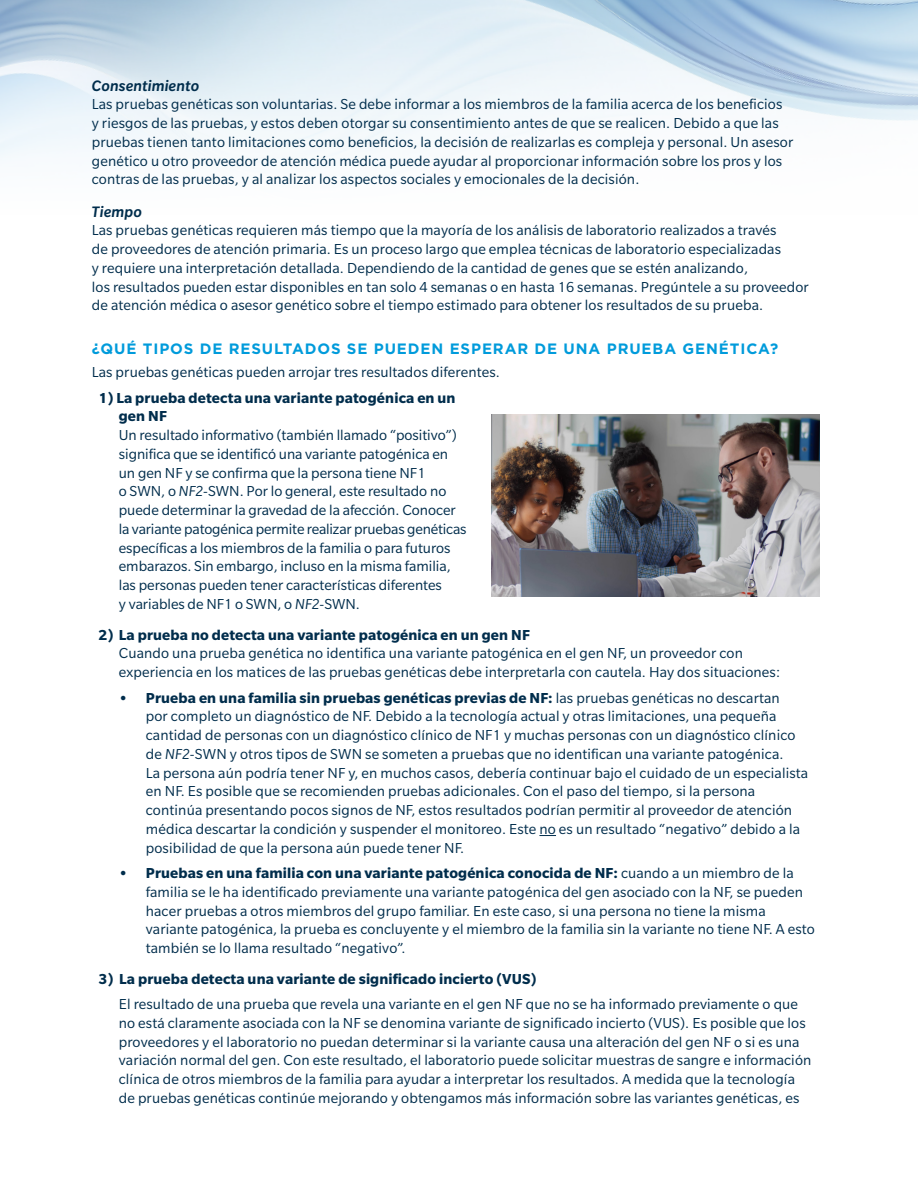
<style>
.page{position:relative;width:918px;height:1188px;background:#fff}
.page>*{position:absolute;margin:0;border:0;box-sizing:border-box;transform-origin:0 0}
.t1{font:italic 500 16.5px "Slate Pro";letter-spacing:.01em;color:#002d4c}
.t2{font:15.75px/18.8px "Slate Pro";letter-spacing:.01em;color:#002d4c}
.t3{font:700 15.75px/18.8px "Slate Pro";letter-spacing:.01em;color:#002d4c}
.t4{font:700 15px "Gotham";letter-spacing:.06em;color:#009bdb}
.s1{font-style:italic}
.s2{font-weight:700}
</style>
<div class="page">
<img style="left:0;top:0;width:918px;height:158px">
<svg style="left:539px;top:835px;width:17px;height:1px"></svg>
<img style="left:491px;top:415px;width:328px;height:182px">
<p class="t1" style="left:92px;top:77px;width:109px">Consentimiento</p>
<p class="t2" style="left:92px;top:95px;width:703px">Las pruebas genéticas son voluntarias. Se debe informar a los miembros de la familia acerca de los beneficios y riesgos de las pruebas, y estos deben otorgar su consentimiento antes de que se realicen. Debido a que las pruebas tienen tanto limitaciones como beneficios, la decisión de realizarlas es compleja y personal. Un asesor genético u otro proveedor de atención médica puede ayudar al proporcionar información sobre los pros y los contras de las pruebas, y al analizar los aspectos sociales y emocionales de la decisión.</p>
<p class="t1" style="left:92px;top:203px;width:52px">Tiempo</p>
<p class="t2" style="left:92px;top:221px;width:719px">Las pruebas genéticas requieren más tiempo que la mayoría de los análisis de laboratorio realizados a través<br>de proveedores de atención primaria. Es un proceso largo que emplea técnicas de laboratorio especializadas<br>y requiere una interpretación detallada. Dependiendo de la cantidad de genes que se estén analizando,<br>los resultados pueden estar disponibles en tan solo 4 semanas o en hasta 16 semanas. Pregúntele a su proveedor de atención médica o asesor genético sobre el tiempo estimado para obtener los resultados de su prueba.</p>
<p class="t4" style="left:92px;top:339px;width:688px">¿QUÉ TIPOS DE RESULTADOS SE PUEDEN ESPERAR DE UNA PRUEBA GENÉTICA?</p>
<p class="t2" style="left:92px;top:363px;width:410px">Las pruebas genéticas pueden arrojar tres resultados diferentes.</p>
<p class="t3" style="left:119px;top:388px;width:338px;text-indent:-20px">1) La prueba detecta una variante patogénica en un gen NF</p>
<p class="t2" style="left:119px;top:426px;width:349px">Un resultado informativo (también llamado “positivo”) significa que se identificó una variante patogénica en un gen NF y se confirma que la persona tiene NF1<br>o SWN, o <span class="s1">NF2</span>-SWN. Por lo general, este resultado no puede determinar la gravedad de la afección. Conocer la variante patogénica permite realizar pruebas genéticas específicas a los miembros de la familia o para futuros embarazos. Sin embargo, incluso en la misma familia, las personas pueden tener características diferentes<br>y variables de NF1 o SWN, o <span class="s1">NF2</span>-SWN.</p>
<p class="t3" style="left:99px;top:625px;width:433px">2) La prueba no detecta una variante patogénica en un gen NF</p>
<p class="t2" style="left:119px;top:644px;width:663px">Cuando una prueba genética no identifica una variante patogénica en el gen NF, un proveedor con experiencia en los matices de las pruebas genéticas debe interpretarla con cautela. Hay dos situaciones:</p>
<p class="t2" style="left:146px;top:688px;width:664px;text-indent:-27px"><span class="s2">• Prueba en una familia sin pruebas genéticas previas de NF:</span> las pruebas genéticas no descartan<br>por completo un diagnóstico de NF. Debido a la tecnología actual y otras limitaciones, una pequeña cantidad de personas con un diagnóstico clínico de NF1 y muchas personas con un diagnóstico clínico de <span class="s1">NF2</span>-SWN y otros tipos de SWN se someten a pruebas que no identifican una variante patogénica.<br>La persona aún podría tener NF y, en muchos casos, debería continuar bajo el cuidado de un especialista en NF. Es posible que se recomienden pruebas adicionales. Con el paso del tiempo, si la persona continúa presentando pocos signos de NF, estos resultados podrían permitir al proveedor de atención médica descartar la condición y suspender el monitoreo. Este no es un resultado “negativo” debido a la posibilidad de que la persona aún puede tener NF.</p>
<p class="t2" style="left:146px;top:864px;width:671px;text-indent:-27px"><span class="s2">• Pruebas en una familia con una variante patogénica conocida de NF:</span> cuando a un miembro de la familia se le ha identificado previamente una variante patogénica del gen asociado con la NF, se pueden hacer pruebas a otros miembros del grupo familiar. En este caso, si una persona no tiene la misma variante patogénica, la prueba es concluyente y el miembro de la familia sin la variante no tiene NF. A esto también se lo llama resultado “negativo”.</p>
<p class="t3" style="left:99px;top:969px;width:439px">3) La prueba detecta una variante de significado incierto (VUS)</p>
<p class="t2" style="left:119px;top:995px;width:694px">El resultado de una prueba que revela una variante en el gen NF que no se ha informado previamente o que no está claramente asociada con la NF se denomina variante de significado incierto (VUS). Es posible que los proveedores y el laboratorio no puedan determinar si la variante causa una alteración del gen NF o si es una variación normal del gen. Con este resultado, el laboratorio puede solicitar muestras de sangre e información clínica de otros miembros de la familia para ayudar a interpretar los resultados. A medida que la tecnología de pruebas genéticas continúe mejorando y obtengamos más información sobre las variantes genéticas, es</p>
</div>
